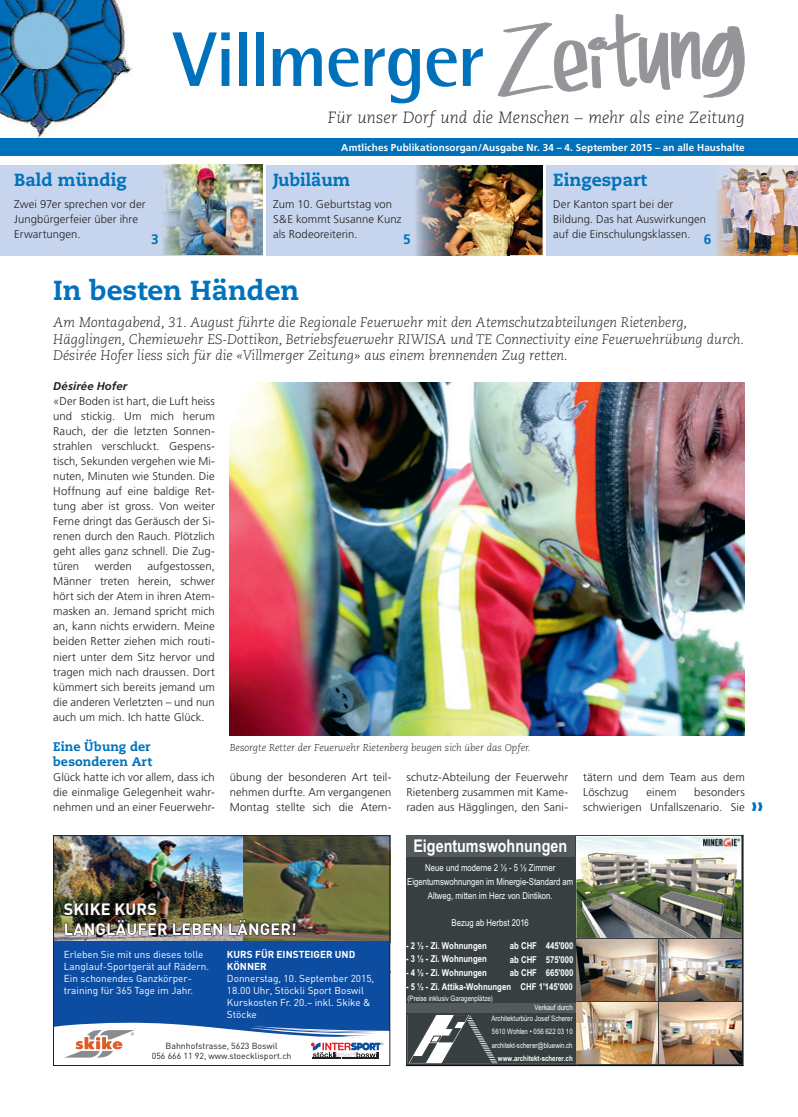
<style>
.page{position:relative;width:798px;height:1117px;background:#fff}
.page>*{position:absolute;margin:0;border:0;box-sizing:border-box;transform-origin:0 0}
.t1{font:700 77.5px "Rotis Semi Sans";letter-spacing:-.03em;color:#0072bc}
.t2{font:800 27.5px "Caecilia";color:#0072bc}
.t3{font:800 17.5px "Caecilia";color:#0072bc}
.t4{font:700 17.5px "Arial Narrow";color:#fff}
.t5{font:italic 300 16.25px "Caecilia";letter-spacing:.005em;color:#231f20}
.t6{font:700 16.25px/19.5px "DIN";letter-spacing:.01em;color:#fff}
.t7{font:italic 300 13.75px/16.5px "Caecilia";color:#231f20}
.t8{font:700 13.75px "Frutiger";color:#0072bc}
.t9{font:800 12.5px/15px "Caecilia";letter-spacing:.005em;color:#0072bc}
.t10{font:300 11.25px/15px "Frutiger";letter-spacing:.005em;color:#231f20;text-align:justify}
.t11{font:italic 700 11.25px "Frutiger";letter-spacing:.015em;color:#231f20}
.t12{font:10px/12px "DIN";color:#fff}
.t13{font:700 10px "Frutiger";letter-spacing:.015em;color:#fff}
.t14{font:italic 300 10px "Caecilia";color:#231f20}
.t15{font:700 10px/12px "DIN";color:#fff}
.t16{font:700 9.5px/13.9px "Arial Narrow";color:#fff;text-align:right}
.t17{font:9.5px/13.9px "Arial Narrow";color:#fff;text-align:center}
.t18{font:8.75px/10.5px "DIN";color:#231f20;text-align:center}
.t19{font:7.5px/13.1px "Arial Narrow";color:#fff;text-align:justify}
.t20{font:700 7.5px "Arial Narrow";color:#fff}
</style>
<div class="page">
<div style="left:0;top:138px;width:797px;height:18px;background:#0072bc"></div>
<svg style="left:497px;top:14px;width:247px;height:84px"></svg>
<img style="left:0;top:0;width:134px;height:138px">
<div style="left:406px;top:835px;width:336px;height:230px;background:#373f40"></div>
<hr style="left:742px;top:834px;width:1px;height:231px;background:#000708">
<hr style="left:406px;top:1065px;width:336px;height:1px;background:#000708">
<img style="left:576px;top:836px;width:165px;height:101px">
<img style="left:703px;top:838px;width:36px;height:8px">
<img style="left:576px;top:1002px;width:81px;height:61px">
<img style="left:576px;top:939px;width:81px;height:61px">
<img style="left:659px;top:939px;width:82px;height:61px">
<img style="left:659px;top:1002px;width:82px;height:61px">
<div style="left:406px;top:834px;width:168px;height:22px;background:#545a5c"></div>
<svg style="left:406px;top:1002px;width:170px;height:63px;background:#515859"></svg>
<img style="left:55px;top:837px;width:333px;height:104px">
<img style="left:64px;top:903px;width:103px;height:31px">
<svg style="left:173px;top:922px;width:50px;height:12px"></svg>
<svg style="left:229px;top:919px;width:67px;height:15px"></svg>
<div style="left:54px;top:971px;width:336px;height:87px;background:#0d4da1"></div>
<div style="left:54px;top:941px;width:336px;height:42px;background:#0d4da1"></div>
<svg style="left:53px;top:1010px;width:338px;height:56px"></svg>
<div style="left:53px;top:835px;width:337px;height:230px;border:1px solid #231f20"></div>
<img style="left:230px;top:382px;width:514px;height:353px">
<div style="left:0;top:165px;width:262px;height:90px;background:#c6d5ed"></div>
<div style="left:266px;top:165px;width:243px;height:90px;background:#c6d5ed"></div>
<div style="left:546px;top:165px;width:241px;height:90px;background:#c6d5ed"></div>
<img style="left:163px;top:165px;width:99px;height:90px">
<img style="left:509px;top:165px;width:33px;height:30px">
<img style="left:509px;top:195px;width:33px;height:60px">
<img style="left:410px;top:255px;width:88px;height:1px">
<img style="left:416px;top:165px;width:93px;height:90px">
<img style="left:787px;top:165px;width:10px;height:60px">
<img style="left:711px;top:255px;width:43px;height:1px">
<img style="left:787px;top:225px;width:10px;height:30px">
<img style="left:716px;top:165px;width:71px;height:90px">
<h3 class="t3" style="left:14px;top:169px;width:114px">Bald mündig</h3>
<p class="t10" style="left:14px;top:197px;width:133px;text-align:left">Zwei 97er sprechen vor der<br>Jungbürgerfeier über ihre<br>Erwartungen.</p>
<p class="t8" style="left:151px;top:231px;width:9px">3</p>
<h1 class="t1" style="left:174px;top:12px;width:312px">Villmerger</h1>
<h3 class="t5" style="left:327px;top:108px;width:418px">Für unser Dorf und die Menschen – mehr als eine Zeitung</h3>
<p class="t13" style="left:341px;top:141px;width:405px">Amtliches Publikationsorgan/Ausgabe Nr. 34 – 4. September 2015 – an alle Haushalte</p>
<h3 class="t3" style="left:273px;top:169px;width:79px">Jubiläum</h3>
<p class="t10" style="left:273px;top:197px;width:130px;text-align:left">Zum 10. Geburtstag von<br>S&amp;E kommt Susanne Kunz als Rodeoreiterin.</p>
<p class="t8" style="left:403px;top:231px;width:9px">5</p>
<h3 class="t3" style="left:553px;top:169px;width:95px">Eingespart</h3>
<p class="t10" style="left:553px;top:197px;width:154px;text-align:left">Der Kanton spart bei der<br>Bildung. Das hat Auswirkungen auf die Einschulungsklassen.</p>
<p class="t8" style="left:703px;top:231px;width:9px">6</p>
<h2 class="t2" style="left:53px;top:273px;width:247px">In besten Händen</h2>
<p class="t7" style="left:53px;top:314px;width:692px">Am Montagabend, 31. August führte die Regionale Feuerwehr mit den Atemschutzabteilungen Rietenberg,<br>Hägglingen, Chemiewehr ES-Dottikon, Betriebsfeuerwehr RIWISA und TE Connectivity eine Feuerwehrübung durch.<br>Désirée Hofer liess sich für die «Villmerger Zeitung» aus einem brennenden Zug retten.</p>
<p class="t11" style="left:53px;top:379px;width:75px">Désirée Hofer</p>
<p class="t10" style="left:53px;top:394px;width:163px">«Der Boden ist hart, die Luft heiss und stickig. Um mich herum Rauch, der die letzten Sonnen&shy;strahlen verschluckt. Gespens&shy;tisch, Sekunden vergehen wie Mi&shy;nuten, Minuten wie Stunden. Die Hoffnung auf eine baldige Ret&shy;tung aber ist gross. Von weiter Ferne dringt das Geräusch der Si&shy;renen durch den Rauch. Plötzlich geht alles ganz schnell. Die Zug&shy;türen</p>
<p class="t10" style="left:53px;top:559px;width:163px;text-indent:94px">aufgestossen, Männer treten herein, schwer hört sich der Atem in ihren Atem&shy;masken an. Jemand spricht mich an, kann nichts erwidern. Meine beiden Retter ziehen mich routi&shy;niert unter dem Sitz hervor und tragen mich nach draussen. Dort kümmert sich bereits jemand um die anderen Verletzten – und nun auch um mich. Ich hatte Glück.</p>
<p class="t9" style="left:53px;top:738px;width:100px">Eine Übung der besonderen Art</p>
<p class="t10" style="left:53px;top:769px;width:163px">Glück hatte ich vor allem, dass ich die einmalige Gelegenheit wahr&shy;nehmen und an einer Feuerwehr-</p>
<p class="t10" style="left:230px;top:769px;width:163px">übung der besonderen Art teil&shy;nehmen durfte. Am vergangenen Montag stellte sich die Atem-</p>
<p class="t10" style="left:406px;top:769px;width:163px">schutz-Abteilung der Feuerwehr Rietenberg zusammen mit Kame&shy;raden aus Hägglingen, den Sani-</p>
<p class="t10" style="left:583px;top:769px;width:163px">tätern und dem Team aus dem<br>Löschzug</p>
<p class="t10" style="left:95px;top:559px;width:39px">werden</p>
<p class="t14" style="left:230px;top:741px;width:302px">Besorgte Retter der Feuerwehr Rietenberg beugen sich über das Opfer.</p>
<p class="t10" style="left:583px;top:784px;width:163px;text-align:right">besonders<br>schwierigen Unfallszenario. Sie</p>
<p class="t10" style="left:646px;top:784px;width:32px">einem</p>
<h3 class="t6" style="left:64px;top:898px;width:234px">SKIKE KURS<br>LANGLÄUFER LEBEN LÄNGER!</h3>
<p class="t12" style="left:64px;top:948px;width:147px">Erleben Sie mit uns dieses tolle<br>Langlauf-Sportgerät auf Rädern.<br>Ein schonendes Ganzkörper&shy;training für 365 Tage im Jahr.</p>
<p class="t15" style="left:227px;top:948px;width:130px">KURS FÜR EINSTEIGER UND<br>KÖNNER</p>
<p class="t12" style="left:227px;top:972px;width:149px">Donnerstag, 10. September 2015,<br>18.00 Uhr, Stöckli Sport Boswil<br>Kurskosten Fr. 20.– inkl. Skike &amp;<br>Stöcke</p>
<p class="t18" style="left:152px;top:1039px;width:141px">Bahnhofstrasse, 5623 Boswil<br>056 666 11 92, www.stoecklisport.ch</p>
<h3 class="t4" style="left:413px;top:839px;width:155px">Eigentumswohnungen</h3>
<p class="t17" style="left:407px;top:861px;width:168px">Neue und moderne 2 ½ - 5 ½ Zimmer<br>Eigentumswohnungen im Minergie-Standard am<br>Altweg, mitten im Herz von Dintikon.</p>
<p class="t17" style="left:451px;top:916px;width:79px">Bezug ab Herbst 2016</p>
<p class="t16" style="left:509px;top:939px;width:65px">ab CHF 445'000 ab CHF 575'000 ab CHF 665'000<br>CHF 1'145'000</p>
<p class="t16" style="left:406px;top:938px;width:82px">- 2 ½ - Zi. Wohnungen</p>
<p class="t16" style="left:406px;top:952px;width:82px">- 3 ½ - Zi. Wohnungen</p>
<p class="t16" style="left:406px;top:966px;width:82px">- 4 ½ - Zi. Wohnungen</p>
<p class="t16" style="left:406px;top:980px;width:106px">- 5 ½ - Zi. Attika-Wohnungen</p>
<p class="t19" style="left:491px;top:1012px;width:83px">Architekturbüro Josef Scherer 5610 Wohlen • 056 622 03 10 architekt-scherer@bluewin.ch</p>
<p class="t20" style="left:497px;top:1054px;width:76px">www.architekt-scherer.ch</p>
<p class="t19" style="left:407px;top:992px;width:87px">(Preise inklusiv Garagenplätze)</p>
<p class="t19" style="left:534px;top:1001px;width:40px">Verkauf durch</p>
</div>
